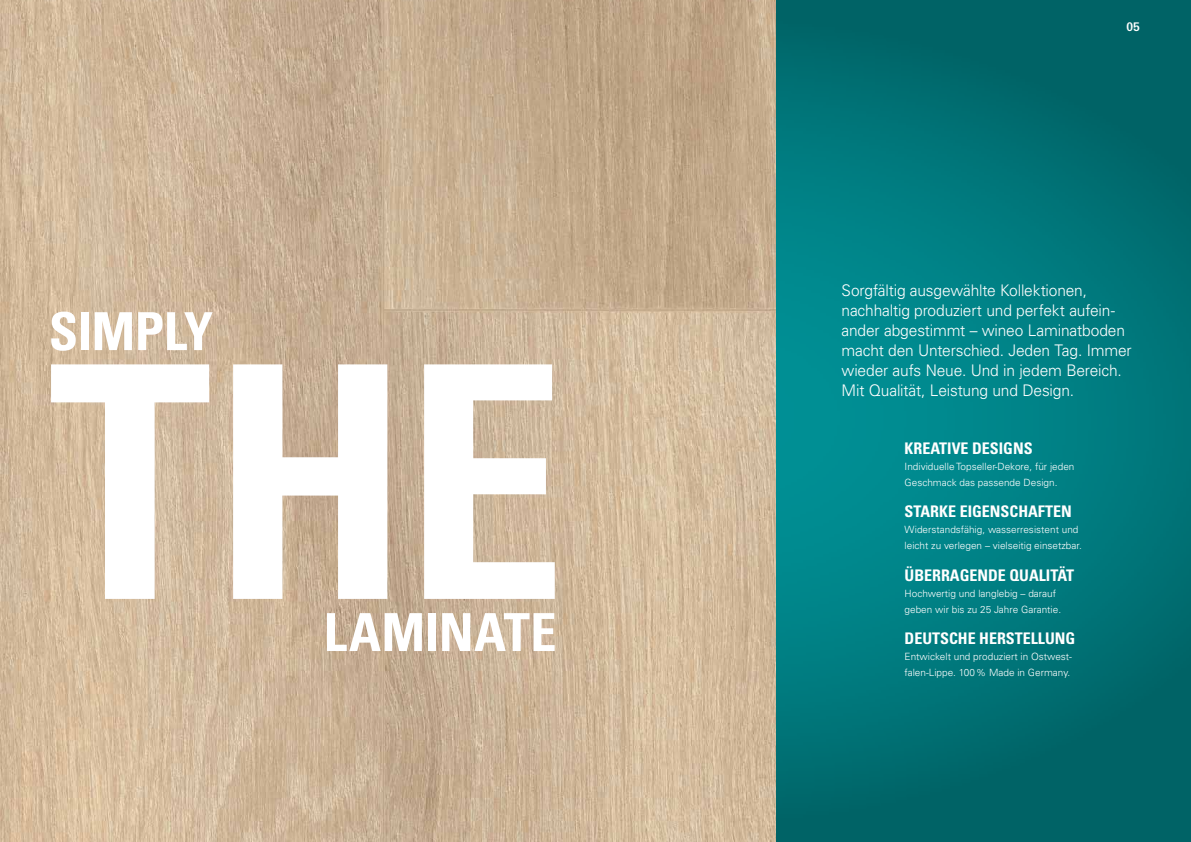
<style>
.page{position:relative;width:1191px;height:842px;background:#fff}
.page>*{position:absolute;margin:0;border:0;box-sizing:border-box;transform-origin:0 0}
.t1{font:324.8px "Univers LTCYR 67 Bold Cond";color:#fff}
.t2{font:52.5px "Univers LTCYR 67 Bold Cond";letter-spacing:-.01em;color:#fff}
.t3{font:300 16px/20px "Univers LTCYR 45";letter-spacing:-.01em;color:#fff}
.t4{font:16px "Univers LTCYR 67 Bold Cond";color:#fff}
.t5{font:700 12px "Glypha LT Pro";color:#fff}
.t6{font:300 10px/16px "Univers LTCYR 45";color:#fff}
</style>
<div class="page">
<div style="left:740px;top:0;width:451px;height:842px;background:#006366"></div>
<svg style="left:776px;top:67px;width:415px;height:704px"></svg>
<img style="left:0;top:0;width:776px;height:842px">
<h2 class="t2" style="left:49px;top:299px;width:166px">SIMPLY</h2>
<h1 class="t1" style="left:49px;top:284px;width:518px">THE</h1>
<h2 class="t2" style="left:324px;top:600px;width:234px">LAMINATE</h2>
<p class="t5" style="left:1126px;top:19px;width:15px">05</p>
<p class="t3" style="left:841px;top:280px;width:292px">Sorgfältig ausgewählte Kollektionen, nachhaltig produziert und perfekt aufein&shy;ander abgestimmt – wineo Laminatboden macht den Unterschied. Jeden Tag. Immer wieder aufs Neue. Und in jedem Bereich.<br>Mit Qualität, Leistung und Design.</p>
<h3 class="t4" style="left:904px;top:438px;width:129px">KREATIVE DESIGNS</h3>
<p class="t6" style="left:904px;top:458px;width:171px">Individuelle Topseller-Dekore, für jeden<br>Geschmack das passende Design.</p>
<h3 class="t4" style="left:904px;top:502px;width:169px">STARKE EIGENSCHAFTEN</h3>
<p class="t6" style="left:904px;top:521px;width:179px">Widerstandsfähig, wasserresistent und leicht zu verlegen – vielseitig einsetzbar.</p>
<h3 class="t4" style="left:904px;top:565px;width:171px">ÜBERRAGENDE QUALITÄT</h3>
<p class="t6" style="left:904px;top:585px;width:158px">Hochwertig und langlebig – darauf geben wir bis zu 25 Jahre Garantie.</p>
<h3 class="t4" style="left:904px;top:628px;width:172px">DEUTSCHE HERSTELLUNG</h3>
<p class="t6" style="left:904px;top:648px;width:169px">Entwickelt und produziert in Ostwest&shy;falen-Lippe. 100% Made in Germany.</p>
</div>
